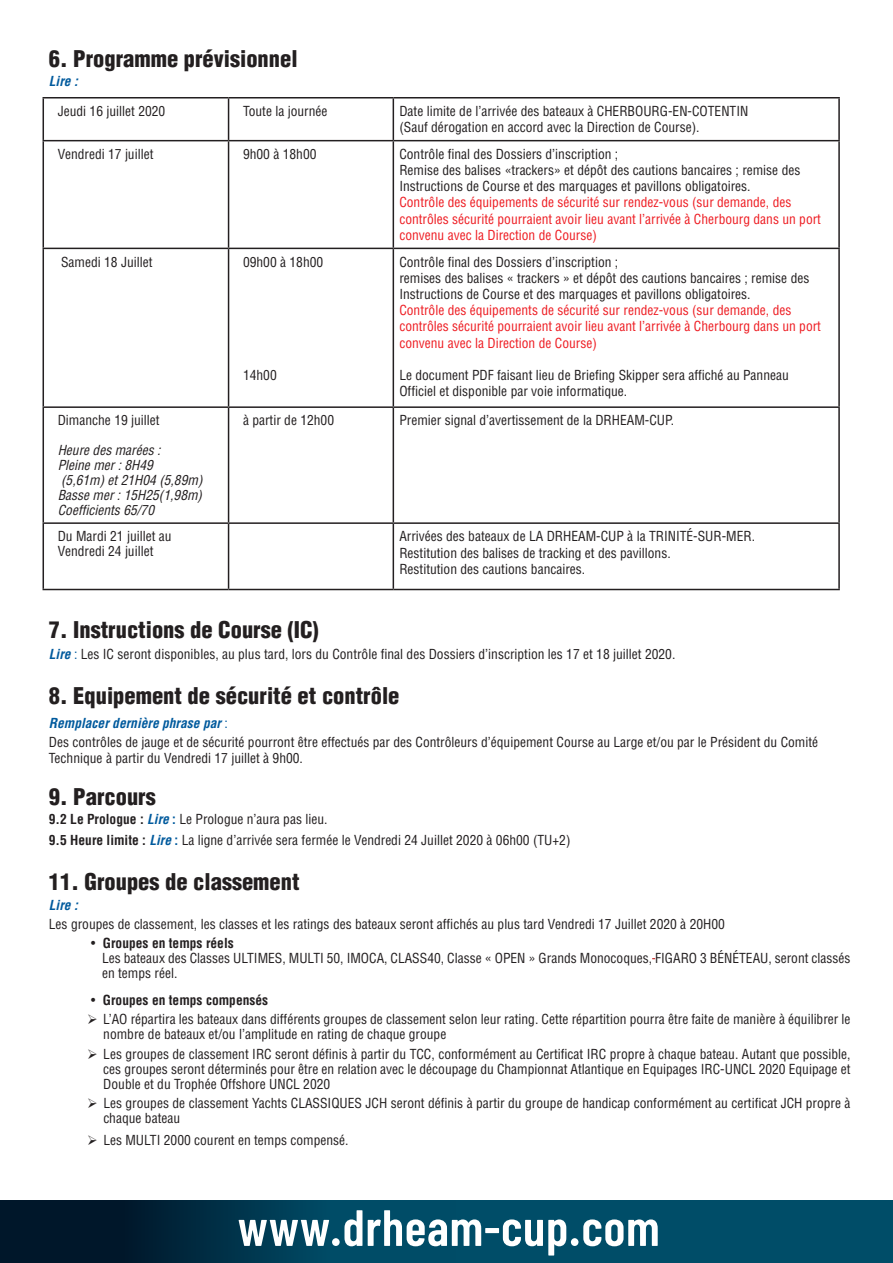
<style>
.page{position:relative;width:893px;height:1263px;background:#fff}
.page>*{position:absolute;margin:0;border:0;box-sizing:border-box;transform-origin:0 0}
.t1{font:600 51px "Barlow Condensed";letter-spacing:.01em;color:#fff}
.t2{font:900 condensed 22.5px "Helvetica LT Std";color:#231f20}
.t3{font:condensed 13.5px/16.2px "Helvetica LT Std";color:#231f20}
.t4{font:condensed 13.5px/16.2px "Helvetica LT Std";color:#ee1d23}
.t5{font:italic condensed 13.5px/14.9px "Helvetica LT Std";color:#231f20}
.t6{font:700 condensed 13.5px "Helvetica LT Std";color:#231f20}
.t7{font:italic 700 condensed 13.5px "Helvetica LT Std";color:#015a9d}
.s1{font-weight:700;font-style:italic;color:#015a9d}
.s2{color:#015a9d}
.s3{font-weight:700}
.s4{font-weight:700;color:#015a9d}
</style>
<div class="page">
<hr style="left:43px;top:97px;width:186px;height:1px;background:#231f20">
<hr style="left:43px;top:98px;width:1px;height:42px;background:#231f20">
<hr style="left:229px;top:97px;width:164px;height:1px;background:#231f20">
<hr style="left:228px;top:98px;width:1px;height:42px;background:#231f20">
<hr style="left:393px;top:97px;width:447px;height:1px;background:#231f20">
<hr style="left:393px;top:98px;width:1px;height:42px;background:#231f20">
<hr style="left:838px;top:98px;width:2px;height:42px;background:#231f20">
<hr style="left:43px;top:140px;width:186px;height:1px;background:#231f20">
<hr style="left:43px;top:141px;width:1px;height:107px;background:#231f20">
<hr style="left:229px;top:140px;width:164px;height:1px;background:#231f20">
<hr style="left:228px;top:141px;width:1px;height:107px;background:#231f20">
<hr style="left:393px;top:140px;width:447px;height:1px;background:#231f20">
<hr style="left:393px;top:141px;width:1px;height:107px;background:#231f20">
<hr style="left:838px;top:141px;width:2px;height:107px;background:#231f20">
<hr style="left:43px;top:248px;width:186px;height:1px;background:#231f20">
<hr style="left:43px;top:249px;width:1px;height:157px;background:#231f20">
<hr style="left:229px;top:248px;width:164px;height:1px;background:#231f20">
<hr style="left:228px;top:249px;width:1px;height:157px;background:#231f20">
<hr style="left:393px;top:248px;width:447px;height:1px;background:#231f20">
<hr style="left:393px;top:249px;width:1px;height:157px;background:#231f20">
<hr style="left:838px;top:249px;width:2px;height:157px;background:#231f20">
<hr style="left:43px;top:406px;width:186px;height:2px;background:#231f20">
<hr style="left:43px;top:408px;width:1px;height:114px;background:#231f20">
<hr style="left:229px;top:406px;width:164px;height:2px;background:#231f20">
<hr style="left:228px;top:408px;width:1px;height:114px;background:#231f20">
<hr style="left:393px;top:406px;width:447px;height:2px;background:#231f20">
<hr style="left:393px;top:408px;width:1px;height:114px;background:#231f20">
<hr style="left:838px;top:408px;width:2px;height:114px;background:#231f20">
<hr style="left:43px;top:522px;width:186px;height:2px;background:#231f20">
<hr style="left:43px;top:524px;width:1px;height:65px;background:#231f20">
<hr style="left:229px;top:522px;width:164px;height:2px;background:#231f20">
<hr style="left:228px;top:524px;width:1px;height:65px;background:#231f20">
<hr style="left:393px;top:522px;width:447px;height:2px;background:#231f20">
<hr style="left:393px;top:524px;width:1px;height:65px;background:#231f20">
<hr style="left:838px;top:524px;width:2px;height:65px;background:#231f20">
<hr style="left:43px;top:589px;width:186px;height:1px;background:#231f20">
<hr style="left:229px;top:589px;width:164px;height:1px;background:#231f20">
<hr style="left:393px;top:589px;width:447px;height:1px;background:#231f20">
<div style="left:0;top:1200px;width:893px;height:63px;background:#004d68"></div>
<div style="left:0;top:1200px;width:455px;height:63px;background:linear-gradient(to right,#000c1e,#005773)"></div>
<h2 class="t2" style="left:49px;top:45px;width:250px">6. Programme prévisionnel</h2>
<p class="t7" style="left:49px;top:73px;width:30px">Lire :</p>
<p class="t3" style="left:58px;top:103px;width:109px">Jeudi 16 juillet 2020</p>
<p class="t3" style="left:243px;top:103px;width:86px">Toute la journée</p>
<p class="t3" style="left:399px;top:103px;width:351px">Date limite de l’arrivée des bateaux à CHERBOURG-EN-COTENTIN (Sauf dérogation en accord avec la Direction de Course).</p>
<p class="t3" style="left:58px;top:146px;width:97px">Vendredi 17 juillet</p>
<p class="t3" style="left:243px;top:146px;width:75px">9h00 à 18h00</p>
<p class="t3" style="left:399px;top:146px;width:403px">Contrôle final des Dossiers d’inscription ;<br>Remise des balises «trackers» et dépôt des cautions bancaires ; remise des<br>Instructions de Course et des marquages et pavillons obligatoires.</p>
<p class="t4" style="left:399px;top:194px;width:423px">Contrôle des équipements de sécurité sur rendez-vous (sur demande, des contrôles sécurité pourraient avoir lieu avant l’arrivée à Cherbourg dans un port convenu avec la Direction de Course)</p>
<p class="t3" style="left:61px;top:253px;width:93px">Samedi 18 Juillet</p>
<p class="t3" style="left:243px;top:253px;width:82px">09h00 à 18h00</p>
<p class="t3" style="left:399px;top:253px;width:412px">Contrôle final des Dossiers d’inscription ;<br>remises des balises « trackers » et dépôt des cautions bancaires ; remise des<br>Instructions de Course et des marquages et pavillons obligatoires.</p>
<p class="t4" style="left:399px;top:302px;width:423px">Contrôle des équipements de sécurité sur rendez-vous (sur demande, des contrôles sécurité pourraient avoir lieu avant l’arrivée à Cherbourg dans un port convenu avec la Direction de Course)</p>
<p class="t3" style="left:399px;top:367px;width:391px">Le document PDF faisant lieu de Briefing Skipper sera affiché au Panneau<br>Officiel et disponible par voie informatique.</p>
<p class="t3" style="left:243px;top:367px;width:35px">14h00</p>
<p class="t3" style="left:58px;top:412px;width:103px">Dimanche 19 juillet</p>
<p class="t5" style="left:58px;top:443px;width:146px">Heure des marées :<br>Pleine mer : 8H49<br>(5,61m) et 21H04 (5,89m)<br>Basse mer : 15H25(1,98m)<br>Coefficients 65/70</p>
<p class="t3" style="left:243px;top:412px;width:93px">à partir de 12h00</p>
<p class="t3" style="left:399px;top:412px;width:276px">Premier signal d’avertissement de la DRHEAM-CUP.</p>
<p class="t3" style="left:58px;top:529px;width:115px;line-height:14.9px">Du Mardi 21 juillet au<br>Vendredi 24 juillet</p>
<p class="t3" style="left:399px;top:528px;width:357px">Arrivées des bateaux de LA DRHEAM-CUP à la TRINITÉ-SUR-MER.<br>Restitution des balises de tracking et des pavillons.<br>Restitution des cautions bancaires.</p>
<h2 class="t2" style="left:49px;top:615px;width:271px">7. Instructions de Course (IC)</h2>
<p class="t3" style="left:49px;top:645px;width:628px"><span class="s1">Lire</span> <span class="s2">:</span> Les IC seront disponibles, au plus tard, lors du Contrôle final des Dossiers d’inscription les 17 et 18 juillet 2020.</p>
<h2 class="t2" style="left:49px;top:682px;width:352px">8. Equipement de sécurité et contrôle</h2>
<p class="t3" style="left:49px;top:713px;width:771px;line-height:19px"><span class="s1">Remplacer dernière phrase par</span> <span class="s2">:<br></span>Des contrôles de jauge et de sécurité pourront être effectués par des Contrôleurs d’équipement Course au Large et/ou par le Président du Comité</p>
<p class="t3" style="left:49px;top:750px;width:256px">Technique à partir du Vendredi 17 juillet à 9h00.</p>
<h2 class="t2" style="left:49px;top:782px;width:108px">9. Parcours</h2>
<p class="t3" style="left:49px;top:808px;width:523px;line-height:20.7px"><span class="s3">9.2 Le Prologue :</span> <span class="s1">Lire</span> <span class="s4">:</span> Le Prologue n’aura pas lieu.<br><span class="s3">9.5 Heure limite :</span> <span class="s1">Lire</span> <span class="s4">:</span> La ligne d’arrivée sera fermée le Vendredi 24 Juillet 2020 à 06h00 (TU+2)</p>
<h2 class="t2" style="left:49px;top:868px;width:252px">11. Groupes de classement</h2>
<p class="t7" style="left:49px;top:896px;width:30px">Lire :</p>
<p class="t3" style="left:49px;top:916px;width:677px">Les groupes de classement, les classes et les ratings des bateaux seront affichés au plus tard Vendredi 17 Juillet 2020 à 20H00</p>
<p class="t3" style="left:102px;top:936px;width:750px;line-height:15px;text-indent:-12px">• <span class="s3">Groupes en temps réels<br></span>Les bateaux des Classes ULTIMES, MULTI 50, IMOCA, CLASS40, Classe « OPEN » Grands Monocoques, FIGARO 3 BÉNÉTEAU, seront classés en temps réel.</p>
<p class="t6" style="left:90px;top:992px;width:180px">• Groupes en temps compensés</p>
<p class="t3" style="left:103px;top:1012px;width:749px;line-height:15px;text-indent:-16px">➢ L’AO répartira les bateaux dans différents groupes de classement selon leur rating. Cette répartition pourra être faite de manière à équilibrer le nombre de bateaux et/ou l’amplitude en rating de chaque groupe</p>
<p class="t3" style="left:103px;top:1046px;width:749px;line-height:15px;text-align:justify;text-indent:-16px">➢ Les groupes de classement IRC seront définis à partir du TCC, conformément au Certificat IRC propre à chaque bateau. Autant que possible, ces groupes seront déterminés pour être en relation avec le découpage du Championnat Atlantique en Equipages IRC-UNCL 2020 Equipage et Double et du Trophée Offshore UNCL 2020</p>
<p class="t3" style="left:103px;top:1095px;width:749px;line-height:15px;text-indent:-16px">➢ Les groupes de classement Yachts CLASSIQUES JCH seront définis à partir du groupe de handicap conformément au certificat JCH propre à chaque bateau</p>
<p class="t3" style="left:87px;top:1132px;width:263px">➢ Les MULTI 2000 courent en temps compensé.</p>
<h1 class="t1" style="left:238px;top:1196px;width:424px">www.drheam-cup.com</h1>
</div>
